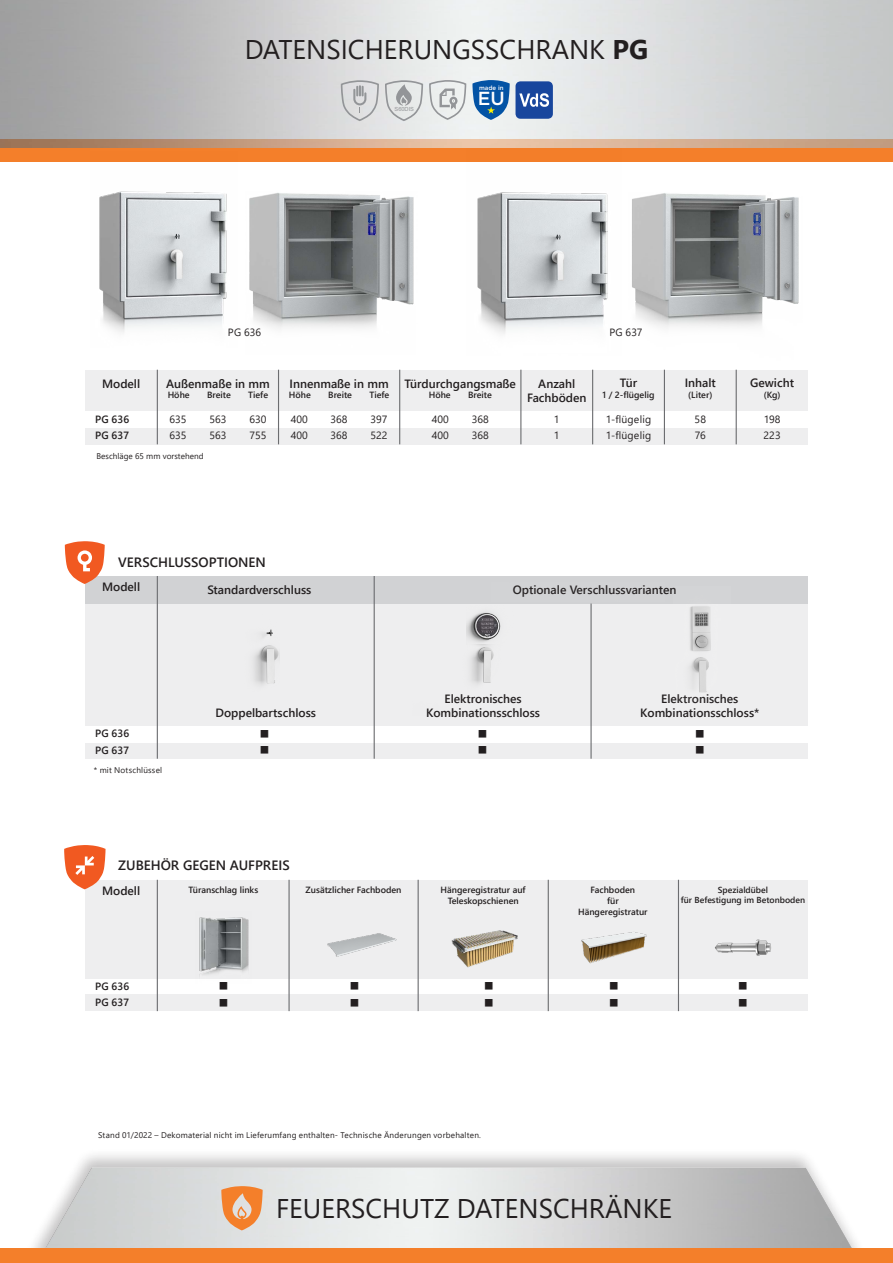
<style>
.page{position:relative;width:893px;height:1263px;background:#fff}
.page>*{position:absolute;margin:0;border:0;box-sizing:border-box;transform-origin:0 0}
.t1{font:27px "Segoe UI";color:#231f20}
.t2{font:500 18.9px "Gotham";color:#fff}
.t3{font:600 13.5px "Segoe UI";color:#231f20}
.t4{font:600 12px "Segoe UI";color:#231f20}
.t5{font:10.5px "Segoe UI";color:#231f20}
.t6{font:600 10.5px "Segoe UI";letter-spacing:.01em;color:#231f20}
.t7{font:600 9px "Segoe UI";color:#231f20}
.t8{font:600 8.7px "Segoe UI";color:#231f20}
.t9{font:8.25px "Segoe UI";letter-spacing:.02em;color:#231f20}
.t10{font:8.25px "Segoe UI";color:#231f20}
.t11{font:500 6.15px "Gotham";color:#fff}
.t12{font:5.7px "Arial";color:#939598}
.s1{font-weight:700}
</style>
<div class="page">
<div style="left:0;top:140px;width:893px;height:22px;background:#f47f2a"></div>
<div style="left:23px;top:1148px;width:844px;height:115px;background:#231f20;opacity:.41"></div>
<img style="left:23px;top:1167px;width:844px;height:81px">
<img style="left:0;top:0;width:893px;height:147px">
<img style="left:477px;top:192px;width:131px;height:142px">
<img style="left:99px;top:191px;width:128px;height:142px">
<svg style="left:221px;top:1186px;width:42px;height:44px;background:#eba36e"></svg>
<div style="left:0;top:1248px;width:893px;height:15px;background:#f47f2a"></div>
<svg style="left:340px;top:79px;width:213px;height:43px;background:#a6b7cd"></svg>
<div style="left:85px;top:880px;width:723px;height:98px;background:#eeeeef"></div>
<div style="left:85px;top:995px;width:723px;height:16px;background:#eeeeef"></div>
<svg style="left:64px;top:845px;width:42px;height:44px"></svg>
<img style="left:327px;top:933px;width:70px;height:24px">
<img style="left:715px;top:939px;width:56px;height:17px">
<hr style="left:157px;top:880px;width:1px;height:131px;background:#6c6d70">
<hr style="left:418px;top:880px;width:1px;height:131px;background:#6c6d70">
<hr style="left:288px;top:880px;width:2px;height:131px;background:#6c6d70">
<hr style="left:548px;top:880px;width:1px;height:131px;background:#6c6d70">
<hr style="left:678px;top:880px;width:1px;height:131px;background:#6c6d70">
<img style="left:196px;top:917px;width:55px;height:62px">
<img style="left:451px;top:930px;width:67px;height:38px">
<img style="left:581px;top:932px;width:66px;height:32px">
<img style="left:632px;top:193px;width:167px;height:135px">
<img style="left:249px;top:193px;width:165px;height:136px">
<div style="left:85px;top:370px;width:723px;height:41px;background:#eeeeef"></div>
<div style="left:85px;top:428px;width:723px;height:16px;background:#eeeeef"></div>
<hr style="left:157px;top:370px;width:1px;height:74px;background:#6c6d70">
<hr style="left:592px;top:370px;width:1px;height:74px;background:#6c6d70">
<hr style="left:278px;top:370px;width:1px;height:74px;background:#6c6d70">
<hr style="left:520px;top:370px;width:1px;height:74px;background:#6c6d70">
<hr style="left:664px;top:370px;width:1px;height:74px;background:#6c6d70">
<hr style="left:736px;top:370px;width:1px;height:74px;background:#6c6d70">
<hr style="left:399px;top:370px;width:1px;height:74px;background:#6c6d70">
<div style="left:85px;top:603px;width:723px;height:123px;background:#eeeeef"></div>
<div style="left:85px;top:742px;width:723px;height:17px;background:#eeeeef"></div>
<div style="left:85px;top:576px;width:723px;height:27px;background:#d1d2d4"></div>
<svg style="left:65px;top:541px;width:40px;height:43px"></svg>
<hr style="left:374px;top:576px;width:1px;height:183px;background:#6c6d70">
<hr style="left:157px;top:576px;width:1px;height:183px;background:#6c6d70">
<hr style="left:590px;top:603px;width:2px;height:156px;background:#6c6d70">
<img style="left:254px;top:631px;width:25px;height:54px">
<img style="left:673px;top:603px;width:57px;height:90px">
<img style="left:471px;top:645px;width:23px;height:39px">
<img style="left:467px;top:612px;width:34px;height:33px">
<p class="t1" style="left:245px;top:24px;width:405px">DATENSICHERUNGSSCHRANK <span class="s1">PG</span></p>
<p class="t11" style="left:479px;top:84px;width:26px">made in</p>
<p class="t12" style="left:395px;top:106px;width:21px">S60DIS</p>
<p class="t2" style="left:478px;top:87px;width:28px">EU</p>
<p class="t5" style="left:228px;top:322px;width:35px">PG 636</p>
<p class="t5" style="left:609px;top:322px;width:35px">PG 637</p>
<p class="t4" style="left:102px;top:372px;width:40px">Modell</p>
<p class="t4" style="left:166px;top:372px;width:105px">Außenmaße in mm</p>
<p class="t7" style="left:168px;top:387px;width:24px">Höhe</p>
<p class="t7" style="left:207px;top:387px;width:25px">Breite</p>
<p class="t7" style="left:248px;top:387px;width:21px">Tiefe</p>
<p class="t6" style="left:95px;top:409px;width:36px">PG 636</p>
<p class="t6" style="left:95px;top:426px;width:35px">PG 637</p>
<p class="t5" style="left:169px;top:409px;width:18px">635</p>
<p class="t5" style="left:169px;top:426px;width:18px">635</p>
<p class="t5" style="left:209px;top:409px;width:18px">563</p>
<p class="t5" style="left:209px;top:426px;width:18px">563</p>
<p class="t5" style="left:249px;top:409px;width:18px">630</p>
<p class="t5" style="left:249px;top:426px;width:18px">755</p>
<p class="t4" style="left:290px;top:372px;width:101px">Innenmaße in mm</p>
<p class="t7" style="left:289px;top:387px;width:24px">Höhe</p>
<p class="t7" style="left:328px;top:387px;width:25px">Breite</p>
<p class="t7" style="left:369px;top:387px;width:21px">Tiefe</p>
<p class="t5" style="left:291px;top:409px;width:18px">400</p>
<p class="t5" style="left:291px;top:426px;width:18px">400</p>
<p class="t5" style="left:331px;top:409px;width:18px">368</p>
<p class="t5" style="left:331px;top:426px;width:18px">368</p>
<p class="t5" style="left:371px;top:409px;width:18px">397</p>
<p class="t5" style="left:371px;top:426px;width:18px">522</p>
<p class="t4" style="left:405px;top:372px;width:113px">Türdurchgangsmaße</p>
<p class="t7" style="left:429px;top:387px;width:24px">Höhe</p>
<p class="t7" style="left:468px;top:387px;width:25px">Breite</p>
<p class="t5" style="left:472px;top:409px;width:18px">368</p>
<p class="t5" style="left:472px;top:426px;width:18px">368</p>
<p class="t5" style="left:432px;top:409px;width:18px">400</p>
<p class="t5" style="left:432px;top:426px;width:18px">400</p>
<p class="t4" style="left:538px;top:372px;width:38px">Anzahl</p>
<p class="t4" style="left:527px;top:386px;width:61px">Fachböden</p>
<p class="t5" style="left:554px;top:409px;width:7px">1</p>
<p class="t5" style="left:554px;top:426px;width:7px">1</p>
<p class="t4" style="left:620px;top:372px;width:19px">Tür</p>
<p class="t7" style="left:603px;top:386px;width:53px">1 / 2-flügelig</p>
<p class="t5" style="left:606px;top:409px;width:47px">1-flügelig</p>
<p class="t5" style="left:606px;top:426px;width:47px">1-flügelig</p>
<p class="t4" style="left:685px;top:372px;width:33px">Inhalt</p>
<p class="t7" style="left:688px;top:386px;width:26px">(Liter)</p>
<p class="t5" style="left:695px;top:409px;width:13px">58</p>
<p class="t5" style="left:695px;top:426px;width:13px">76</p>
<p class="t4" style="left:750px;top:372px;width:45px">Gewicht</p>
<p class="t7" style="left:764px;top:386px;width:18px">(Kg)</p>
<p class="t5" style="left:764px;top:409px;width:18px">198</p>
<p class="t5" style="left:763px;top:426px;width:19px">223</p>
<p class="t10" style="left:96px;top:448px;width:109px">Beschläge 65 mm vorstehend</p>
<p class="t3" style="left:118px;top:549px;width:149px">VERSCHLUSSOPTIONEN</p>
<p class="t4" style="left:102px;top:576px;width:40px">Modell</p>
<p class="t4" style="left:207px;top:578px;width:105px">Standardverschluss</p>
<p class="t4" style="left:513px;top:578px;width:165px">Optionale Verschlussvarianten</p>
<p class="t6" style="left:95px;top:724px;width:36px">PG 636</p>
<p class="t6" style="left:95px;top:740px;width:35px">PG 637</p>
<p class="t9" style="left:94px;top:762px;width:70px">* mit Notschlüssel</p>
<p class="t4" style="left:215px;top:702px;width:102px">Doppelbartschloss</p>
<p class="t3" style="left:118px;top:852px;width:173px">ZUBEHÖR GEGEN AUFPREIS</p>
<p class="t4" style="left:445px;top:687px;width:79px">Elektronisches</p>
<p class="t4" style="left:426px;top:702px;width:115px">Kombinationsschloss</p>
<p class="t4" style="left:102px;top:880px;width:40px">Modell</p>
<p class="t7" style="left:441px;top:881px;width:87px">Hängeregistratur auf</p>
<p class="t7" style="left:448px;top:892px;width:72px">Teleskopschienen</p>
<p class="t7" style="left:189px;top:881px;width:71px">Türanschlag links</p>
<p class="t7" style="left:306px;top:881px;width:97px">Zusätzlicher Fachboden</p>
<p class="t6" style="left:95px;top:976px;width:36px">PG 636</p>
<p class="t6" style="left:95px;top:992px;width:35px">PG 637</p>
<p class="t4" style="left:661px;top:687px;width:79px">Elektronisches</p>
<p class="t4" style="left:640px;top:702px;width:121px">Kombinationsschloss*</p>
<p class="t7" style="left:590px;top:881px;width:46px">Fachboden</p>
<p class="t7" style="left:607px;top:892px;width:13px">für</p>
<p class="t7" style="left:578px;top:903px;width:71px">Hängeregistratur</p>
<p class="t8" style="left:718px;top:881px;width:52px">Spezialdübel</p>
<p class="t8" style="left:681px;top:892px;width:126px">für Befestigung im Betonboden</p>
<p class="t9" style="left:98px;top:1127px;width:384px">Stand 01/2022 – Dekomaterial nicht im Lieferumfang enthalten- Technische Änderungen vorbehalten.</p>
<p class="t1" style="left:276px;top:1182px;width:397px">FEUERSCHUTZ DATENSCHRÄNKE</p>
</div>
